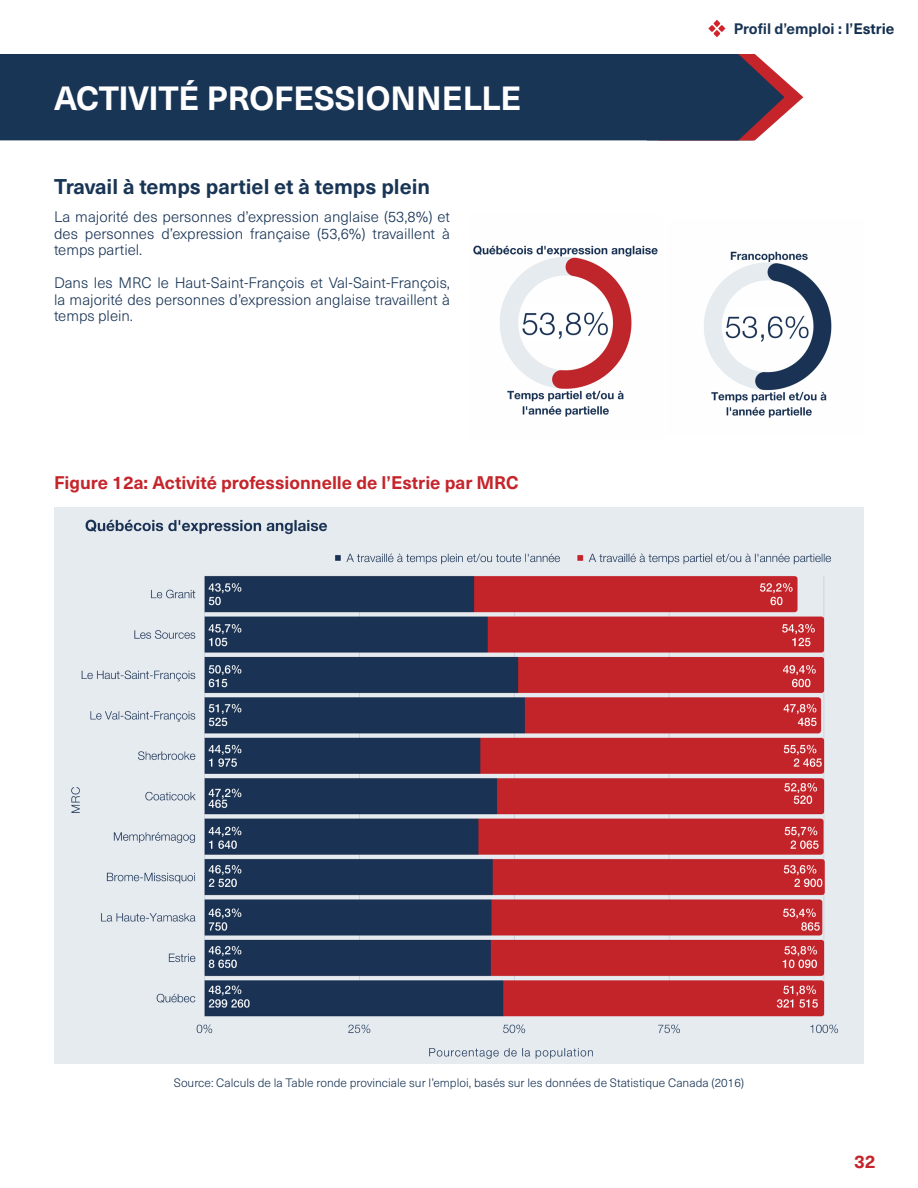
<style>
.page{position:relative;width:918px;height:1188px;background:#fff}
.page>*{position:absolute;margin:0;border:0;box-sizing:border-box;transform-origin:0 0}
.t1{font:700 33px "Neue Haas Unica W1 G";color:#fff}
.t2{font:700 21px "Neue Haas Unica W1 G";color:#193555}
.t3{font:700 18px "Neue Haas Unica W1 G";color:#c4242a}
.t4{font:300 15px/16.5px "Neue Haas Unica W1 G";color:#193555;text-align:justify}
.t5{font:700 15px "Neue Haas Unica W1 G";color:#193555}
.t6{font:300 12px "Neue Haas Unica W1 G";color:#193555}
.s1{color:#122e4f}
</style>
<div class="page">
<div style="left:0;top:54px;width:754px;height:86px;background:#193555"></div>
<svg style="left:600px;top:54px;width:204px;height:87px"></svg>
<svg style="left:708px;top:20px;width:17px;height:17px"></svg>
<img style="left:54px;top:508px;width:810px;height:556px">
<img style="left:473px;top:245px;width:185px;height:172px">
<img style="left:704px;top:251px;width:128px;height:167px">
<p class="t1" style="left:54px;top:73px;width:469px">ACTIVITÉ PROFESSIONNELLE</p>
<p class="t2" style="left:54px;top:171px;width:378px">Travail à temps partiel et à temps plein</p>
<p class="t4" style="left:54px;top:208px;width:398px">La majorité des personnes d’expression anglaise (53,8%) et des personnes d’expression française (53,6%) travaillent à temps partiel.</p>
<p class="t4" style="left:54px;top:274px;width:398px">Dans les MRC le Haut-Saint-François et Val-Saint-François, la majorité des personnes d’expression anglaise travaillent à temps plein.</p>
<p class="t3" style="left:54px;top:469px;width:466px">Figure 12a: Activité professionnelle de l’Estrie par MRC</p>
<p class="t5" style="left:734px;top:17px;width:162px">Profil d’emploi : l’<span class="s1">Estrie</span></p>
<p class="t6" style="left:174px;top:1074px;width:572px">Source: Calculs de la Table ronde provinciale sur l’emploi, basés sur les données de Statistique Canada (2016)</p>
<p class="t3" style="left:854px;top:1148px;width:23px">32</p>
</div>
